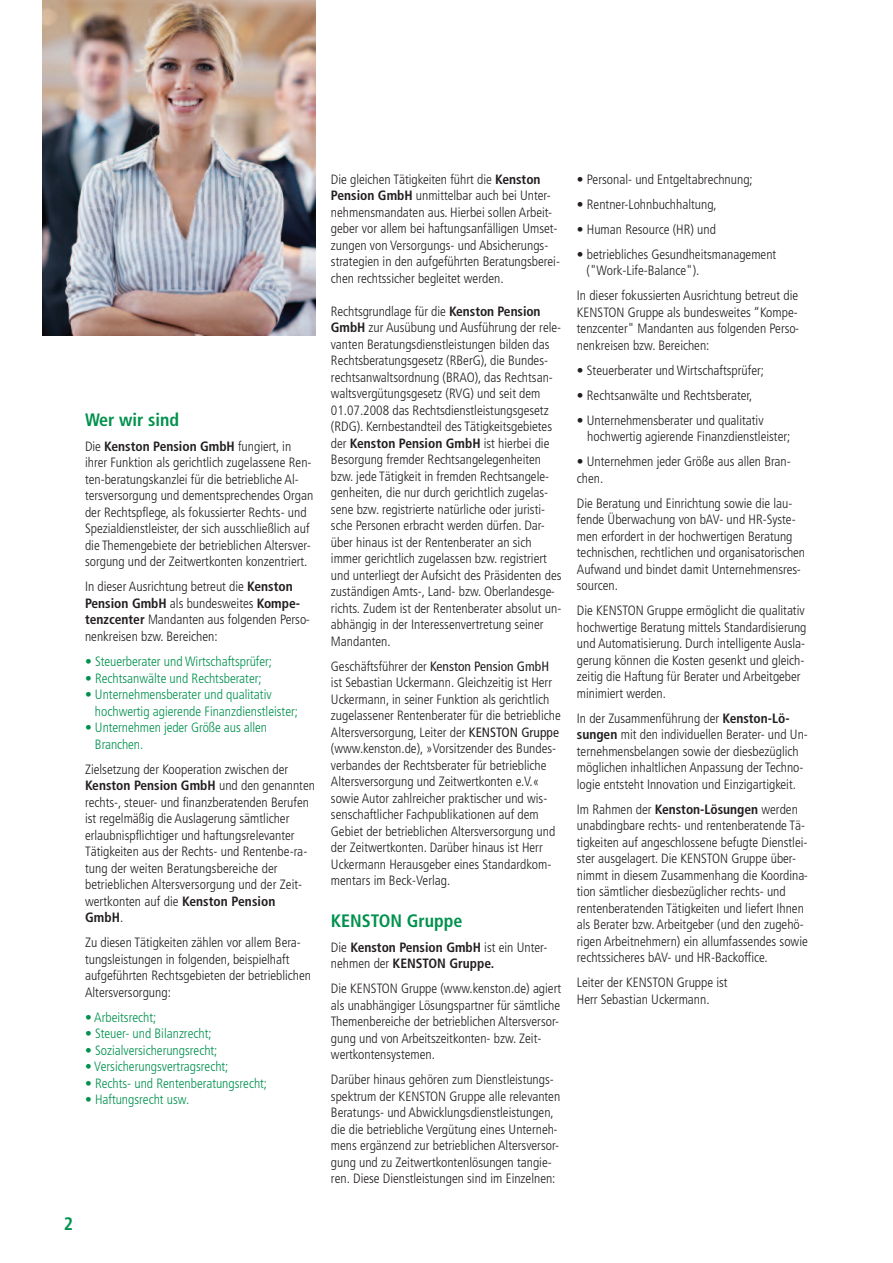
<style>
.page{position:relative;width:893px;height:1263px;background:#fff}
.page>*{position:absolute;margin:0;border:0;box-sizing:border-box;transform-origin:0 0}
.t1{font:700 condensed 18px "Frutiger";color:#00914d}
.t2{font:300 condensed 13.5px/16.5px "Frutiger";color:#231f20}
.t3{font:300 condensed 13.5px/16.5px "Frutiger";color:#00914d}
.t4{font:700 condensed 13.5px/16.5px "Frutiger";color:#231f20}
.s1{font-weight:700}
.s2{font-weight:400}
.s3{font-weight:300}
</style>
<div class="page">
<img style="left:43px;top:0;width:273px;height:336px">
<h1 class="t1" style="left:85px;top:412px;width:96px">Wer wir sind</h1>
<p class="t2" style="left:85px;top:439px;width:230px">Die <span class="s1">Kenston Pension GmbH</span> fungiert, in ihrer Funktion als gerichtlich zugelassene Ren&shy;ten-beratungskanzlei für die betriebliche Al&shy;tersversorgung und dementsprechendes Organ der Rechtspflege, als fokussierter Rechts- und Spezialdienstleister, der sich ausschließlich auf die Themengebiete der betrieblichen Altersver&shy;sorgung und der Zeitwertkonten konzentriert.</p>
<p class="t2" style="left:85px;top:580px;width:226px">In dieser Ausrichtung betreut die <span class="s1">Kenston Pension GmbH</span> als bundesweites <span class="s1">Kompe&shy;tenzcenter</span> Mandanten aus folgenden Perso&shy;nenkreisen bzw. Bereichen:</p>
<p class="t3" style="left:85px;top:654px;width:189px">• Steuerberater und Wirtschaftsprüfer;</p>
<p class="t3" style="left:85px;top:671px;width:178px">• Rechtsanwälte und Rechtsberater;</p>
<p class="t3" style="left:95px;top:687px;width:205px;text-indent:-10px">• Unternehmensberater und qualitativ hochwertig agierende Finanzdienstleister;</p>
<p class="t3" style="left:95px;top:720px;width:174px;text-indent:-10px">• Unternehmen jeder Größe aus allen<br>Branchen.</p>
<p class="t2" style="left:85px;top:762px;width:231px">Zielsetzung der Kooperation zwischen der <span class="s1">Kenston Pension GmbH</span> und den genannten rechts-, steuer- und finanzberatenden Berufen ist regelmäßig die Auslagerung sämtlicher erlaubnispflichtiger und haftungsrelevanter Tätigkeiten aus der Rechts- und Rentenbe-ra&shy;tung der weiten Beratungsbereiche der betrieblichen Altersversorgung und der Zeit&shy;wertkonten auf die <span class="s1">Kenston Pension GmbH</span>.</p>
<p class="t2" style="left:85px;top:935px;width:228px">Zu diesen Tätigkeiten zählen vor allem Bera&shy;tungsleistungen in folgenden, beispielhaft aufgeführten Rechtsgebieten der betrieblichen Altersversorgung:</p>
<p class="t3" style="left:85px;top:1010px;width:73px">• Arbeitsrecht;</p>
<p class="t3" style="left:85px;top:1026px;width:128px">• Steuer- und Bilanzrecht;</p>
<p class="t3" style="left:85px;top:1043px;width:134px">• Sozialversicherungsrecht;</p>
<p class="t3" style="left:85px;top:1059px;width:145px">• Versicherungsvertragsrecht;</p>
<p class="t3" style="left:85px;top:1076px;width:184px">• Rechts- und Rentenberatungsrecht;</p>
<p class="t3" style="left:85px;top:1092px;width:106px">• Haftungsrecht usw.</p>
<h1 class="t1" style="left:64px;top:1216px;width:11px">2</h1>
<p class="t2" style="left:331px;top:172px;width:231px">Die gleichen Tätigkeiten führt die <span class="s1">Kenston Pension GmbH</span> unmittelbar auch bei Unter&shy;nehmensmandaten aus. Hierbei sollen Arbeit&shy;geber vor allem bei haftungsanfälligen Umset&shy;zungen von Versorgungs- und Absicherungs&shy;strategien in den aufgeführten Beratungsberei&shy;chen rechtssicher begleitet werden.</p>
<p class="t2" style="left:331px;top:304px;width:232px">Rechtsgrundlage für die <span class="s1">Kenston Pension GmbH</span> zur Ausübung und Ausführung der rele&shy;vanten Beratungsdienstleistungen bilden das Rechtsberatungsgesetz (RBerG), die Bundes&shy;rechtsanwaltsordnung (BRAO), das Rechtsan&shy;waltsvergütungsgesetz (RVG) und seit dem 01.07.2008 das Rechtsdienstleistungsgesetz (RDG). Kernbestandteil des Tätigkeitsgebietes der <span class="s1">Kenston Pension GmbH</span> ist hierbei die Besorgung fremder Rechtsangelegenheiten bzw. jede Tätigkeit in fremden Rechtsangele&shy;genheiten, die nur durch gerichtlich zugelas&shy;sene bzw. registrierte natürliche oder juristi&shy;sche Personen erbracht werden dürfen. Dar&shy;über hinaus ist der Rentenberater an sich immer gerichtlich zugelassen bzw. registriert und unterliegt der Aufsicht des Präsidenten des zuständigen Amts-, Land- bzw. Oberlandesge&shy;richts. Zudem ist der Rentenberater absolut un&shy;abhängig in der Interessenvertretung seiner Mandanten.</p>
<p class="t2" style="left:331px;top:659px;width:231px">Geschäftsführer der <span class="s2">Kenston Pension GmbH </span>ist Sebastian Uckermann. Gleichzeitig ist Herr Uckermann, in seiner Funktion als gerichtlich zugelassener Rentenberater für die betriebliche Altersversorgung, Leiter der <span class="s2">KENSTON Gruppe </span>(www.kenston.de), »Vorsitzender des Bundes&shy;verbandes der Rechtsberater für betriebliche Altersversorgung und Zeitwertkonten e.V.« sowie Autor zahlreicher praktischer und wis&shy;senschaftlicher Fachpublikationen auf dem Gebiet der betrieblichen Altersversorgung und der Zeitwertkonten. Darüber hinaus ist Herr Uckermann Herausgeber eines Standardkom&shy;mentars im Beck-Verlag.</p>
<h1 class="t1" style="left:331px;top:913px;width:133px">KENSTON Gruppe</h1>
<p class="t4" style="left:331px;top:940px;width:218px"><span class="s3">Die</span> Kenston Pension GmbH <span class="s3">ist ein Unter&shy;nehmen der</span> KENSTON Gruppe.</p>
<p class="t2" style="left:331px;top:981px;width:232px">Die KENSTON Gruppe (www.kenston.de) agiert als unabhängiger Lösungspartner für sämtliche Themenbereiche der betrieblichen Altersversor&shy;gung und von Arbeitszeitkonten- bzw. Zeit&shy;wertkontensystemen.</p>
<p class="t2" style="left:331px;top:1072px;width:231px">Darüber hinaus gehören zum Dienstleistungs&shy;spektrum der KENSTON Gruppe alle relevanten Beratungs- und Abwicklungsdienstleistungen, die die betriebliche Vergütung eines Unterneh&shy;mens ergänzend zur betrieblichen Altersversor&shy;gung und zu Zeitwertkontenlösungen tangie&shy;ren. Diese Dienstleistungen sind im Einzelnen:</p>
<p class="t2" style="left:577px;top:172px;width:177px">• Personal- und Entgeltabrechnung;</p>
<p class="t2" style="left:577px;top:197px;width:141px">• Rentner-Lohnbuchhaltung,</p>
<p class="t2" style="left:577px;top:222px;width:141px">• Human Resource (HR) und</p>
<p class="t2" style="left:587px;top:247px;width:191px;text-indent:-10px">• betriebliches Gesundheitsmanagement ("Work-Life-Balance").</p>
<p class="t2" style="left:577px;top:288px;width:224px;text-align:justify">In dieser fokussierten Ausrichtung betreut die KENSTON Gruppe als bundesweites “Kompe&shy;tenzcenter" Mandanten aus folgenden Perso&shy;nenkreisen bzw. Bereichen:</p>
<p class="t2" style="left:577px;top:363px;width:189px">• Steuerberater und Wirtschaftsprüfer;</p>
<p class="t2" style="left:577px;top:388px;width:177px">• Rechtsanwälte und Rechtsberater,</p>
<p class="t2" style="left:587px;top:413px;width:205px;text-indent:-10px">• Unternehmensberater und qualitativ hochwertig agierende Finanzdienstleister;</p>
<p class="t2" style="left:577px;top:454px;width:215px">• Unternehmen jeder Größe aus allen Bran&shy;chen.</p>
<p class="t2" style="left:577px;top:496px;width:230px">Die Beratung und Einrichtung sowie die lau&shy;fende Überwachung von bAV- und HR-Syste&shy;men erfordert in der hochwertigen Beratung technischen, rechtlichen und organisatorischen Aufwand und bindet damit Unternehmensres&shy;sourcen.</p>
<p class="t2" style="left:577px;top:604px;width:231px">Die KENSTON Gruppe ermöglicht die qualitativ hochwertige Beratung mittels Standardisierung und Automatisierung. Durch intelligente Ausla&shy;gerung können die Kosten gesenkt und gleich&shy;zeitig die Haftung für Berater und Arbeitgeber minimiert werden.</p>
<p class="t2" style="left:577px;top:711px;width:233px">In der Zusammenführung der <span class="s1">Kenston-Lö&shy;sungen</span> mit den individuellen Berater- und Un&shy;ternehmensbelangen sowie der diesbezüglich möglichen inhaltlichen Anpassung der Techno&shy;logie entsteht Innovation und Einzigartigkeit.</p>
<p class="t2" style="left:577px;top:802px;width:232px">Im Rahmen der <span class="s1">Kenston-Lösungen</span> werden unabdingbare rechts- und rentenberatende Tä&shy;tigkeiten auf angeschlossene befugte Dienstlei&shy;ster ausgelagert. Die KENSTON Gruppe über&shy;nimmt in diesem Zusammenhang die Koordina&shy;tion sämtlicher diesbezüglicher rechts- und rentenberatenden Tätigkeiten und liefert Ihnen als Berater bzw. Arbeitgeber (und den zugehö&shy;rigen Arbeitnehmern) ein allumfassendes sowie rechtssicheres bAV- und HR-Backoffice.</p>
<p class="t2" style="left:577px;top:976px;width:152px">Leiter der KENSTON Gruppe ist<br>Herr Sebastian Uckermann.</p>
</div>
